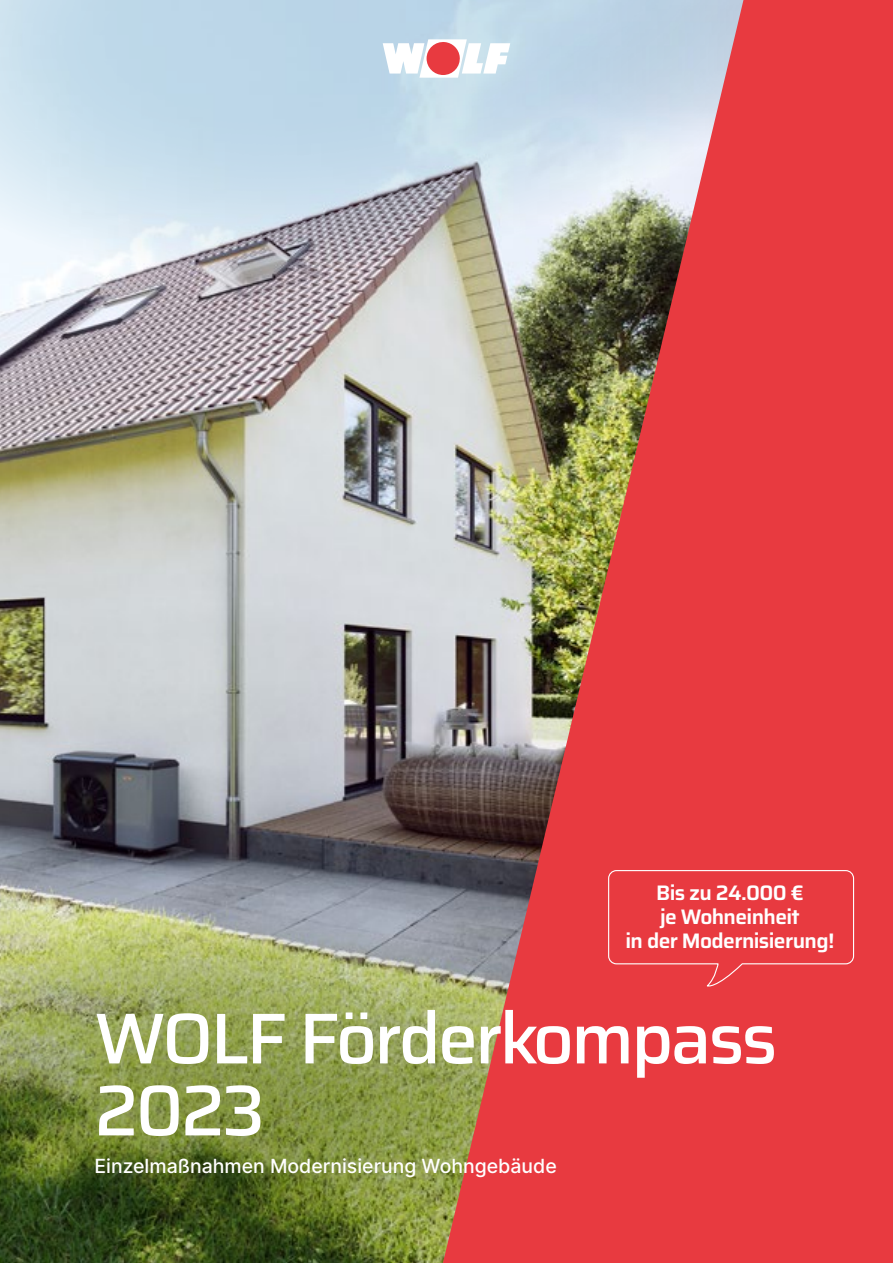
<style>
.page{position:relative;width:893px;height:1263px;background:#fff}
.page>*{position:absolute;margin:0;border:0;box-sizing:border-box;transform-origin:0 0}
.t1{font:500 72px/72px "Saira";letter-spacing:-.04em;color:#fff}
.t2{font:600 21px/24px "Saira";letter-spacing:-.03em;color:#fff;text-align:center}
.t3{font:500 19.5px "Inter";color:#fff}
</style>
<div class="page">
<img style="left:0;top:313px;width:443px;height:597px">
<svg style="left:0;top:0;width:443px;height:313px;background:#c3d2df"></svg>
<img style="left:0;top:910px;width:443px;height:353px">
<img style="left:443px;top:0;width:450px;height:1263px">
<svg style="left:383px;top:39px;width:127px;height:39px"></svg>
<div style="left:607px;top:869px;width:248px;height:120px;background:#e83a40"></div>
<p class="t2" style="left:625px;top:880px;width:210px">Bis zu 24.000 €<br>je Wohneinheit<br>in der Modernisierung!</p>
<h1 class="t1" style="left:94px;top:1000px;width:684px">WOLF Förderkompass<br>2023</h1>
<p class="t3" style="left:94px;top:1152px;width:464px">Einzelmaßnahmen Modernisierung Wohngebäude</p>
</div>
